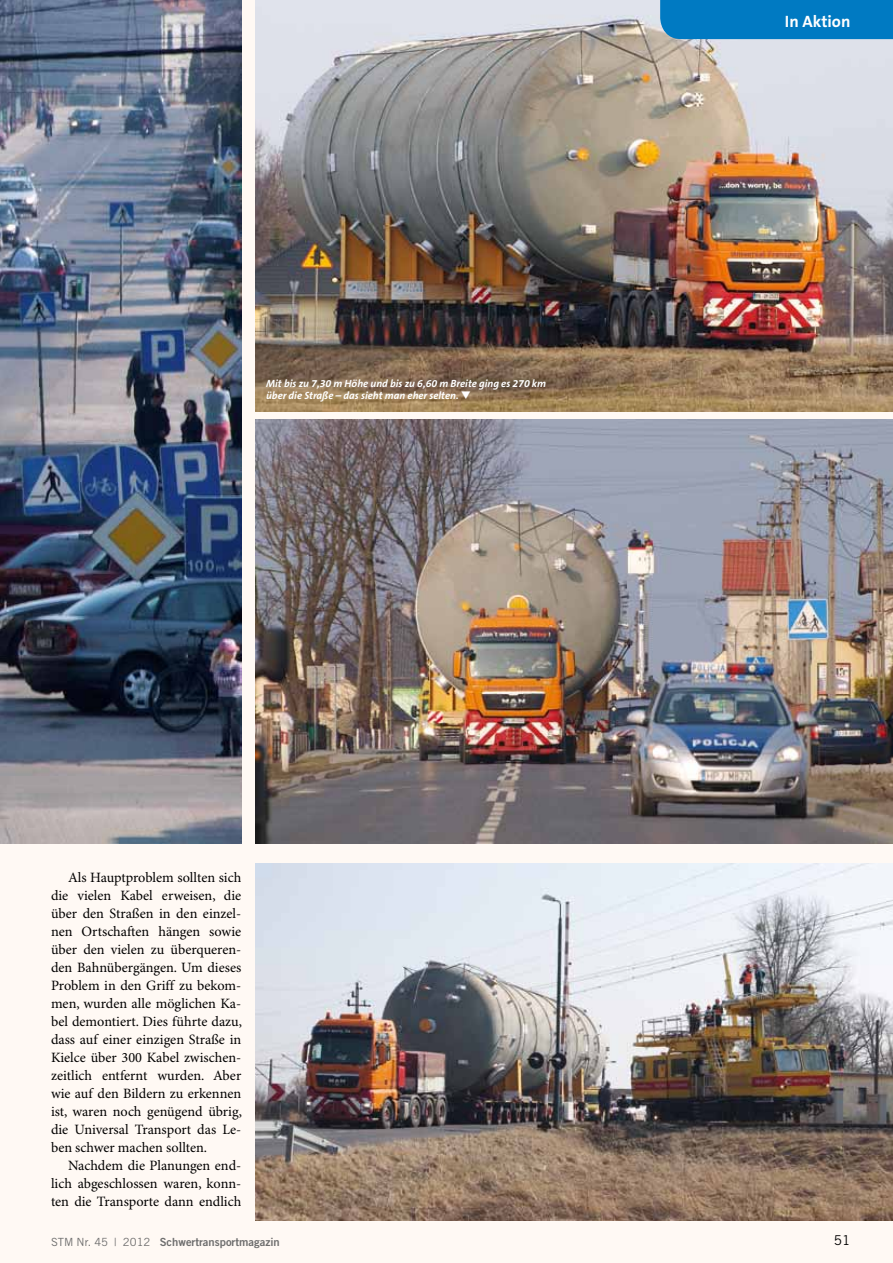
<style>
.page{position:relative;width:893px;height:1263px;background:#fff9f4}
.page>*{position:absolute;margin:0;border:0;box-sizing:border-box;transform-origin:0 0}
.t1{font:700 16.5px "The Sans B7";color:#fff}
.t2{font:14.25px/18px "Minion Pro";color:#000;text-align:justify}
.t3{font:13.5px "Trade Gothic";color:#000}
.t4{font:11.25px "Trade Gothic Bold Two";color:#6e6e6e}
.t5{font:italic 700 10.5px/12.3px "The Sans B7";color:#fff}
.s1{font-family:"Trade Gothic"}
</style>
<div class="page">
<img style="left:0;top:0;width:242px;height:844px">
<img style="left:256px;top:420px;width:637px;height:423px">
<img style="left:256px;top:0;width:637px;height:411px">
<div style="left:660px;top:0;width:233px;height:39px;background:#007ac2"></div>
<img style="left:256px;top:863px;width:637px;height:357px">
<p class="t5" style="left:266px;top:377px;width:282px">Mit bis zu 7,30 m Höhe und bis zu 6,60 m Breite ging es 270 km über die Straße – das sieht man eher selten. ❑</p>
<p class="t2" style="left:51px;top:869px;width:193px;text-indent:17px">Als Hauptproblem sollten sich die vielen Kabel erweisen, die über den Straßen in den einzel&shy;nen Ortschaften hängen sowie über den vielen zu überqueren&shy;den Bahnübergängen. Um dieses Problem in den Griff zu bekom&shy;men, wurden alle möglichen Ka&shy;bel demontiert. Dies führte dazu, dass auf einer einzigen Straße in Kielce über 300 Kabel zwischen&shy;zeitlich entfernt wurden. Aber wie auf den Bildern zu erkennen ist, waren noch genügend übrig, die Universal Transport das Le&shy;ben schwer machen sollten.</p>
<p class="t2" style="left:51px;top:1157px;width:192px;text-indent:17px">Nachdem die Planungen end&shy;lich abgeschlossen waren, konn&shy;ten die Transporte dann endlich</p>
<p class="t1" style="left:785px;top:13px;width:67px">In Aktion</p>
<p class="t4" style="left:51px;top:1235px;width:230px"><span class="s1">STM Nr. 45 | 2012</span> Schwertransportmagazin</p>
<p class="t3" style="left:834px;top:1232px;width:18px">51</p>
</div>
